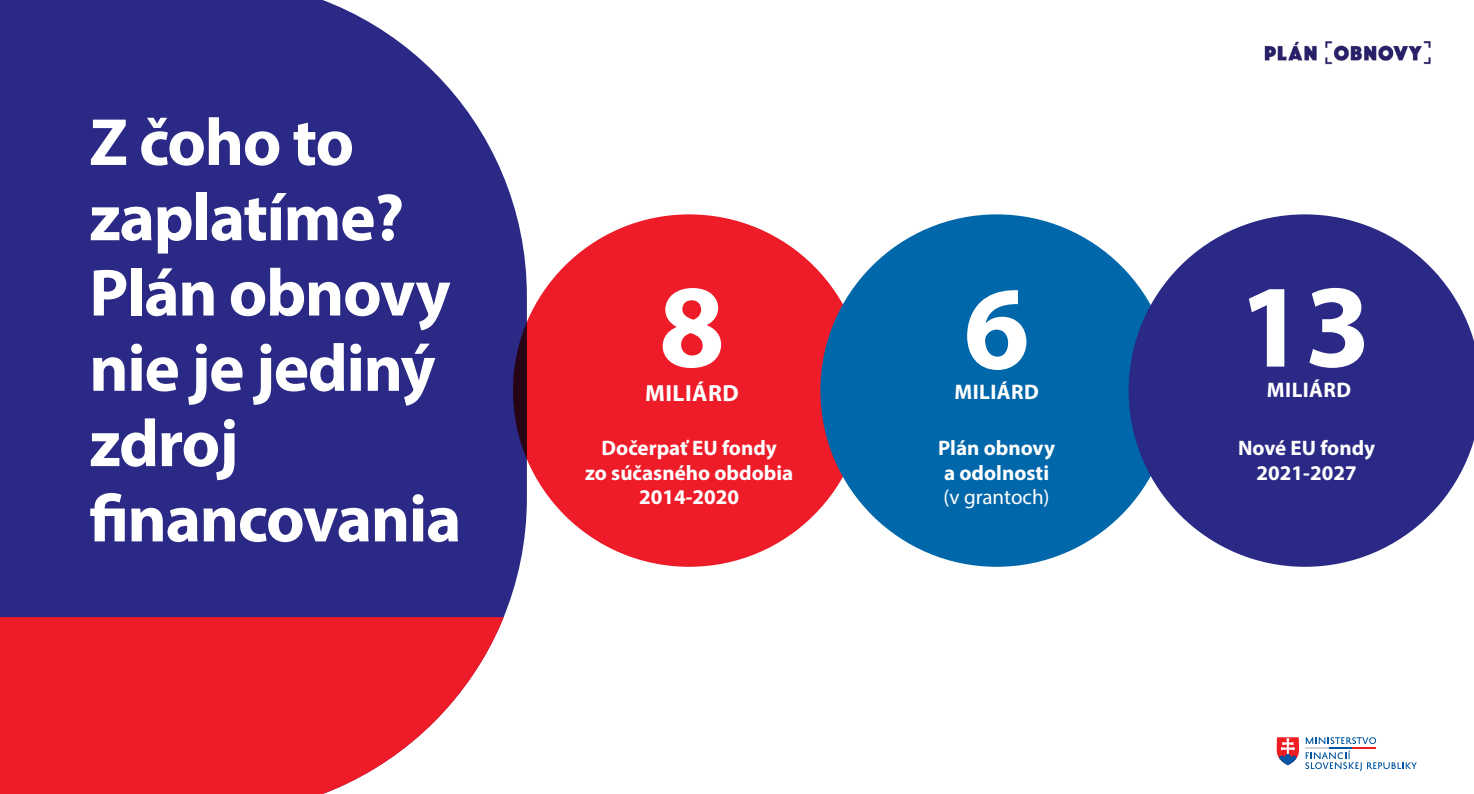
<style>
.page{position:relative;width:1474px;height:794px;background:#fff}
.page>*{position:absolute;margin:0;border:0;box-sizing:border-box;transform-origin:0 0}
.t1{font:700 119px "Myriad Pro";color:#fff}
.t2{font:700 67.2px/75.2px "Myriad Pro";letter-spacing:-.02em;color:#fff}
.t3{font:700 23.45px "Myriad Pro";letter-spacing:.02em;color:#fff}
.t4{font:700 21.18px "Myriad Pro";letter-spacing:.02em;color:#fff}
.t5{font:700 21px "Myriad Pro";color:#fff}
.t6{font:21px "Myriad Pro";letter-spacing:-.005em;color:#fff}
</style>
<div class="page">
<div style="left:0;top:0;width:527px;height:617px;background:#2a2a86"></div>
<svg style="left:0;top:617px;width:504px;height:177px;fill:#ee1c28"></svg>
<img style="left:1264px;top:41px;width:167px;height:24px">
<svg style="left:1276px;top:737px;width:141px;height:35px"></svg>
<div style="left:513px;top:214px;width:352px;height:353px;background:#ee1c28;border-radius:50%"></div>
<div style="left:820px;top:214px;width:352px;height:353px;background:#0067aa;border-radius:50%"></div>
<svg style="left:1128px;top:214px;width:345px;height:353px;fill:#2a2a86"></svg>
<p class="t2" style="left:89px;top:102px;width:316px">Z čoho to zaplatíme?</p>
<p class="t2" style="left:89px;top:253px;width:363px">Plán obnovy nie je jediný zdroj</p>
<p class="t2" style="left:89px;top:479px;width:373px">financovania</p>
<p class="t1" style="left:659px;top:249px;width:68px">8</p>
<p class="t3" style="left:645px;top:377px;width:95px">MILIÁRD</p>
<p class="t5" style="left:601px;top:434px;width:177px">Dočerpať EU fondy</p>
<p class="t5" style="left:585px;top:459px;width:210px">zo súčasného obdobia</p>
<p class="t5" style="left:639px;top:483px;width:102px">2014-2020</p>
<p class="t1" style="left:963px;top:251px;width:68px">6</p>
<p class="t4" style="left:954px;top:378px;width:86px">MILIÁRD</p>
<p class="t5" style="left:938px;top:434px;width:119px">Plán obnovy</p>
<p class="t5" style="left:944px;top:459px;width:106px">a odolnosti</p>
<p class="t6" style="left:943px;top:484px;width:107px">(v grantoch)</p>
<p class="t1" style="left:1238px;top:249px;width:134px">13</p>
<p class="t4" style="left:1266px;top:376px;width:86px">MILIÁRD</p>
<p class="t5" style="left:1237px;top:434px;width:139px">Nové EU fondy</p>
<p class="t5" style="left:1256px;top:459px;width:102px">2021-2027</p>
</div>
